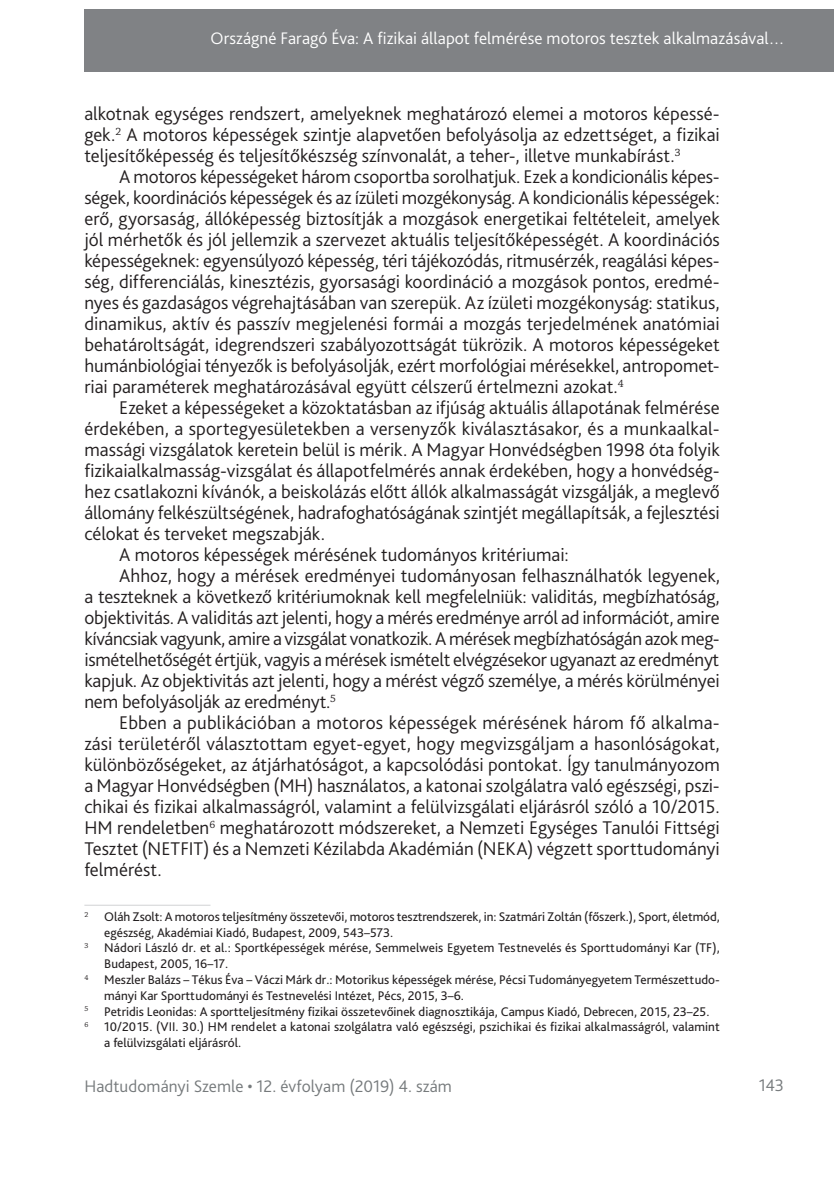
<style>
.page{position:relative;width:834px;height:1181px;background:#fff}
.page>*{position:absolute;margin:0;border:0;box-sizing:border-box;transform-origin:0 0}
._1__Body_copy{font:300 19.25px/21px "Bliss Pro";color:#231f20;text-align:justify}
.t1{font:300 17.5px "Bliss Pro";letter-spacing:.005em;color:#fff}
.t2{font:300 17.5px "Bliss Pro";color:#767a7c}
.Lábjegyzet{font:13.12px/15.8px "Bliss Pro";color:#231f20}
</style>
<div class="page">
<div style="left:84px;top:9px;width:749px;height:63px;background:#808285"></div>
<hr style="left:84px;top:905px;width:126px;height:1px;background:#d1d2d4">
<p class="t1" style="left:210px;top:27px;width:575px">Országné Faragó Éva: A fizikai állapot felmérése motoros tesztek alkalmazásával…</p>
<p class="_1__Body_copy" style="left:84px;top:103px;width:637px">alkotnak egységes rendszert, amelyeknek meghatározó elemei a motoros képessé&shy;gek.<sup>2</sup> A motoros képességek szintje alapvetően befolyásolja az edzettséget, a fizikai teljesítőképesség és teljesítőkészség színvonalát, a teher-, illetve munkabírást.<sup>3</sup></p>
<p class="_1__Body_copy" style="left:84px;top:166px;width:636px;text-indent:35px">A motoros képességeket három csoportba sorolhatjuk. Ezek a kondicionális képes&shy;ségek, koordinációs képességek és az ízületi mozgékonyság. A kondicionális képességek: erő, gyorsaság, állóképesség biztosítják a mozgások energetikai feltételeit, amelyek jól mérhetők és jól jellemzik a szervezet aktuális teljesítőképességét. A koordinációs képességeknek: egyensúlyozó képesség, téri tájékozódás, ritmusérzék, reagálási képes&shy;ség, differenciálás, kinesztézis, gyorsasági koordináció a mozgások pontos, eredmé&shy;nyes és gazdaságos végrehajtásában van szerepük. Az ízületi mozgékonyság: statikus, dinamikus, aktív és passzív megjelenési formái a mozgás terjedelmének anatómiai behatároltságát, idegrendszeri szabályozottságát tükrözik. A motoros képességeket humánbiológiai tényezők is befolyásolják, ezért morfológiai mérésekkel, antropomet&shy;riai paraméterek meghatározásával együtt célszerű értelmezni azokat.<sup>4</sup></p>
<p class="_1__Body_copy" style="left:84px;top:397px;width:637px;text-indent:35px">Ezeket a képességeket a közoktatásban az ifjúság aktuális állapotának felmérése érdekében, a sportegyesületekben a versenyzők kiválasztásakor, és a munkaalkal&shy;massági vizsgálatok keretein belül is mérik. A Magyar Honvédségben 1998 óta folyik fizikaialkalmasság-vizsgálat és állapotfelmérés annak érdekében, hogy a honvédség&shy;hez csatlakozni kívánók, a beiskolázás előtt állók alkalmasságát vizsgálják, a meglevő állomány felkészültségének, hadrafoghatóságának szintjét megállapítsák, a fejlesztési célokat és terveket megszabják.</p>
<p class="_1__Body_copy" style="left:119px;top:544px;width:451px">A motoros képességek mérésének tudományos kritériumai:</p>
<p class="_1__Body_copy" style="left:84px;top:565px;width:637px;text-indent:35px">Ahhoz, hogy a mérések eredményei tudományosan felhasználhatók legyenek, a teszteknek a következő kritériumoknak kell megfelelniük: validitás, megbízhatóság, objektivitás. A validitás azt jelenti, hogy a mérés eredménye arról ad információt, amire kíváncsiak vagyunk, amire a vizsgálat vonatkozik. A mérések megbízhatóságán azok meg&shy;ismételhetőségét értjük, vagyis a mérések ismételt elvégzésekor ugyanazt az eredményt kapjuk. Az objektivitás azt jelenti, hogy a mérést végző személye, a mérés körülményei nem befolyásolják az eredményt.<sup>5</sup></p>
<p class="_1__Body_copy" style="left:84px;top:712px;width:637px;text-indent:35px">Ebben a publikációban a motoros képességek mérésének három fő alkalma&shy;zási területéről választottam egyet-egyet, hogy megvizsgáljam a hasonlóságokat, különbözőségeket, az átjárhatóságot, a kapcsolódási pontokat. Így tanulmányozom a Magyar Honvédségben (MH) használatos, a katonai szolgálatra való egészségi, pszi&shy;chikai és fizikai alkalmasságról, valamint a felülvizsgálati eljárásról szóló a 10/2015.<br>HM rendeletben<sup>6</sup> meghatározott módszereket, a Nemzeti Egységes Tanulói Fittségi Tesztet (NETFIT) és a Nemzeti Kézilabda Akadémián (NEKA) végzett sporttudományi felmérést.</p>
<p class="Lábjegyzet" style="left:104px;top:908px;width:617px;text-indent:-20px"><sup>2</sup> Oláh Zsolt: A motoros teljesítmény összetevői, motoros tesztrendszerek, in: Szatmári Zoltán (főszerk.), Sport, életmód, egészség, Akadémiai Kiadó, Budapest, 2009, 543–573.</p>
<p class="Lábjegyzet" style="left:104px;top:940px;width:617px;text-indent:-20px"><sup>3</sup> Nádori László dr. et al.: Sportképességek mérése, Semmelweis Egyetem Testnevelés és Sporttudományi Kar (TF),<br>Budapest, 2005, 16–17.</p>
<p class="Lábjegyzet" style="left:104px;top:971px;width:617px;text-indent:-20px"><sup>4</sup> Meszler Balázs – Tékus Éva – Váczi Márk dr.: Motorikus képességek mérése, Pécsi Tudományegyetem Természettudo&shy;mányi Kar Sporttudományi és Testnevelési Intézet, Pécs, 2015, 3–6.</p>
<p class="Lábjegyzet" style="left:84px;top:1003px;width:626px"><sup>5</sup> Petridis Leonidas: A sportteljesítmény fizikai összetevőinek diagnosztikája, Campus Kiadó, Debrecen, 2015, 23–25.</p>
<p class="Lábjegyzet" style="left:104px;top:1018px;width:617px;text-indent:-20px"><sup>6</sup> 10/2015. (VII. 30.) HM rendelet a katonai szolgálatra való egészségi, pszichikai és fizikai alkalmasságról, valamint a felülvizsgálati eljárásról.</p>
<p class="t2" style="left:84px;top:1075px;width:369px">Hadtudományi Szemle • 12. évfolyam (2019) 4. szám</p>
<p class="t2" style="left:758px;top:1074px;width:27px">143</p>
</div>
